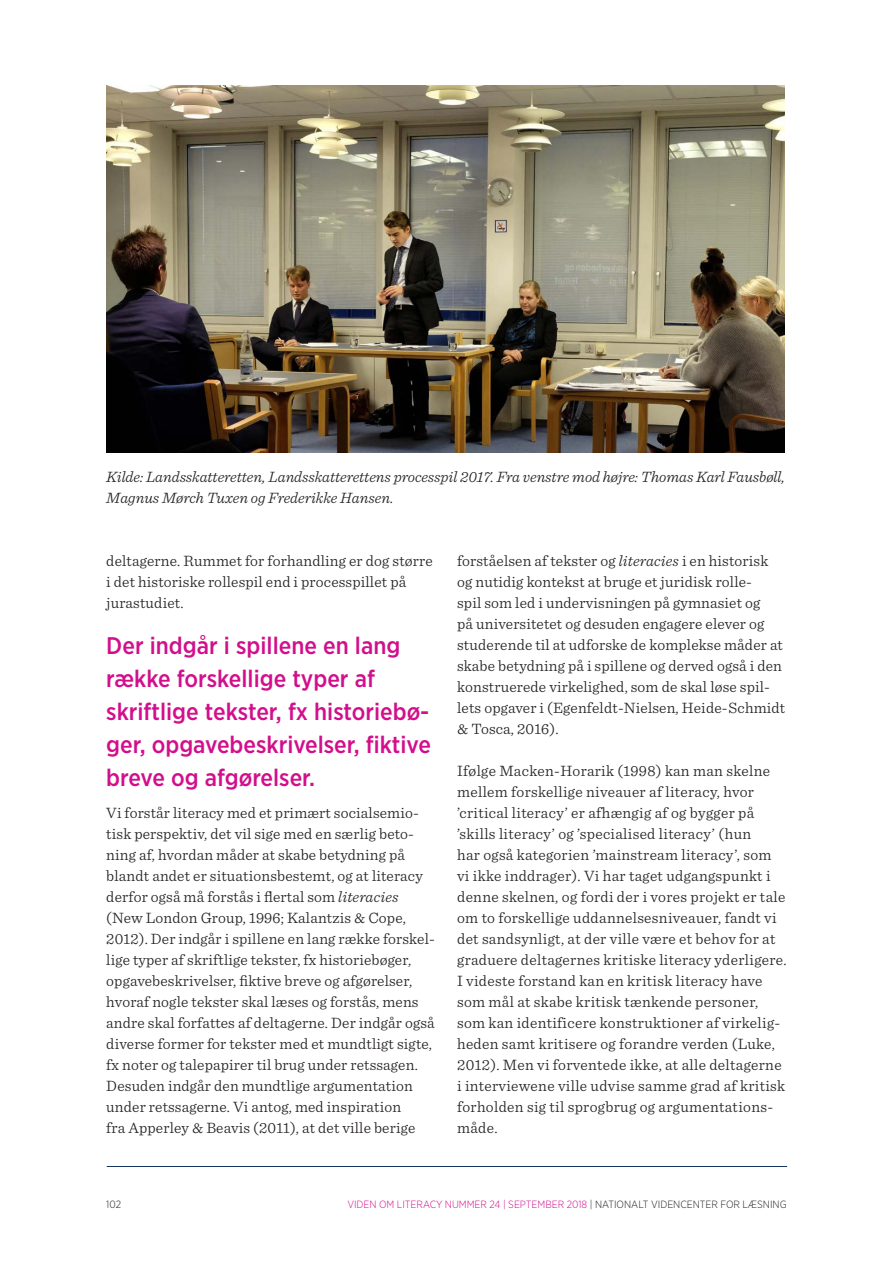
<style>
.page{position:relative;width:893px;height:1263px;background:#fff}
.page>*{position:absolute;margin:0;border:0;box-sizing:border-box;transform-origin:0 0}
.NEW_Liftout{font:500 24px/33px "Gotham Narrow";color:#d20e8c}
.NEW_brød{font:300 15.75px/21px "Sentinel";letter-spacing:.01em;color:#231f20}
.NEW_Billedtekst{font:italic 300 15.75px/21px "Sentinel";color:#231f20}
.t1{font:300 10.5px "Gotham Narrow";color:#d20e8c}
.t2{font:300 10.5px "Gotham Narrow";color:#231f20}
.s1{font-style:italic}
.s2{color:#231f20}
</style>
<div class="page">
<img style="left:106px;top:85px;width:679px;height:368px">
<hr style="left:107px;top:1166px;width:680px;height:1px;background:#17365d">
<p class="NEW_Billedtekst" style="left:106px;top:465px;width:680px">Kilde: Landsskatteretten, Landsskatterettens processpil 2017. Fra venstre mod højre: Thomas Karl Fausbøll,<br>Magnus Mørch Tuxen og Frederikke Hansen.</p>
<p class="NEW_brød" style="left:106px;top:549px;width:328px">deltagerne. Rummet for forhandling er dog større i det historiske rollespil end i processpillet på jurastudiet.</p>
<p class="NEW_Liftout" style="left:106px;top:628px;width:326px">Der indgår i spillene en lang række forskellige typer af skriftlige tekster, fx historiebø&shy;ger, opgavebeskrivelser, fiktive breve og afgørelser.</p>
<p class="NEW_brød" style="left:106px;top:801px;width:330px">Vi forstår literacy med et primært socialsemio&shy;tisk perspektiv, det vil sige med en særlig beto&shy;ning af, hvordan måder at skabe betydning på blandt andet er situationsbestemt, og at literacy derfor også må forstås i flertal som <span class="s1">literacies </span>(New London Group, 1996; Kalantzis &amp; Cope, 2012). Der indgår i spillene en lang række forskel&shy;lige typer af skriftlige tekster, fx historiebøger, opgavebeskrivelser, fiktive breve og afgørelser, hvoraf nogle tekster skal læses og forstås, mens andre skal forfattes af deltagerne. Der indgår også diverse former for tekster med et mundtligt sigte, fx noter og talepapirer til brug under retssagen.<br>Desuden indgår den mundtlige argumentation under retssagerne. Vi antog, med inspiration<br>fra Apperley &amp; Beavis (2011), at det ville berige</p>
<p class="NEW_brød" style="left:457px;top:549px;width:330px">forståelsen af tekster og <span class="s1">literacies</span> i en historisk og nutidig kontekst at bruge et juridisk rolle-<br>spil som led i undervisningen på gymnasiet og<br>på universitetet og desuden engagere elever og studerende til at udforske de komplekse måder at skabe betydning på i spillene og derved også i den konstruerede virkelighed, som de skal løse spil&shy;lets opgaver i (Egenfeldt-Nielsen, Heide-Schmidt &amp; Tosca, 2016).</p>
<p class="NEW_brød" style="left:457px;top:759px;width:331px">Ifølge Macken-Horarik (1998) kan man skelne mellem forskellige niveauer af literacy, hvor ’critical literacy’ er afhængig af og bygger på ’skills literacy’ og ’specialised literacy’ (hun<br>har også kategorien ’mainstream literacy’, som vi ikke inddrager). Vi har taget udgangspunkt i denne skelnen, og fordi der i vores projekt er tale om to forskellige uddannelsesniveauer, fandt vi det sandsynligt, at der ville være et behov for at graduere deltagernes kritiske literacy yderligere.<br>I videste forstand kan en kritisk literacy have som mål at skabe kritisk tænkende personer, som kan identificere konstruktioner af virkelig&shy;heden samt kritisere og forandre verden (Luke, 2012). Men vi forventede ikke, at alle deltagerne i interviewene ville udvise samme grad af kritisk forholden sig til sprogbrug og argumentations&shy;måde.</p>
<p class="t2" style="left:106px;top:1197px;width:16px">102</p>
<p class="t1" style="left:347px;top:1197px;width:441px">VIDEN OM LITERACY NUMMER 24 | SEPTEMBER 2018 <span class="s2">| NATIONALT VIDENCENTER FOR LÆSNING</span></p>
</div>
